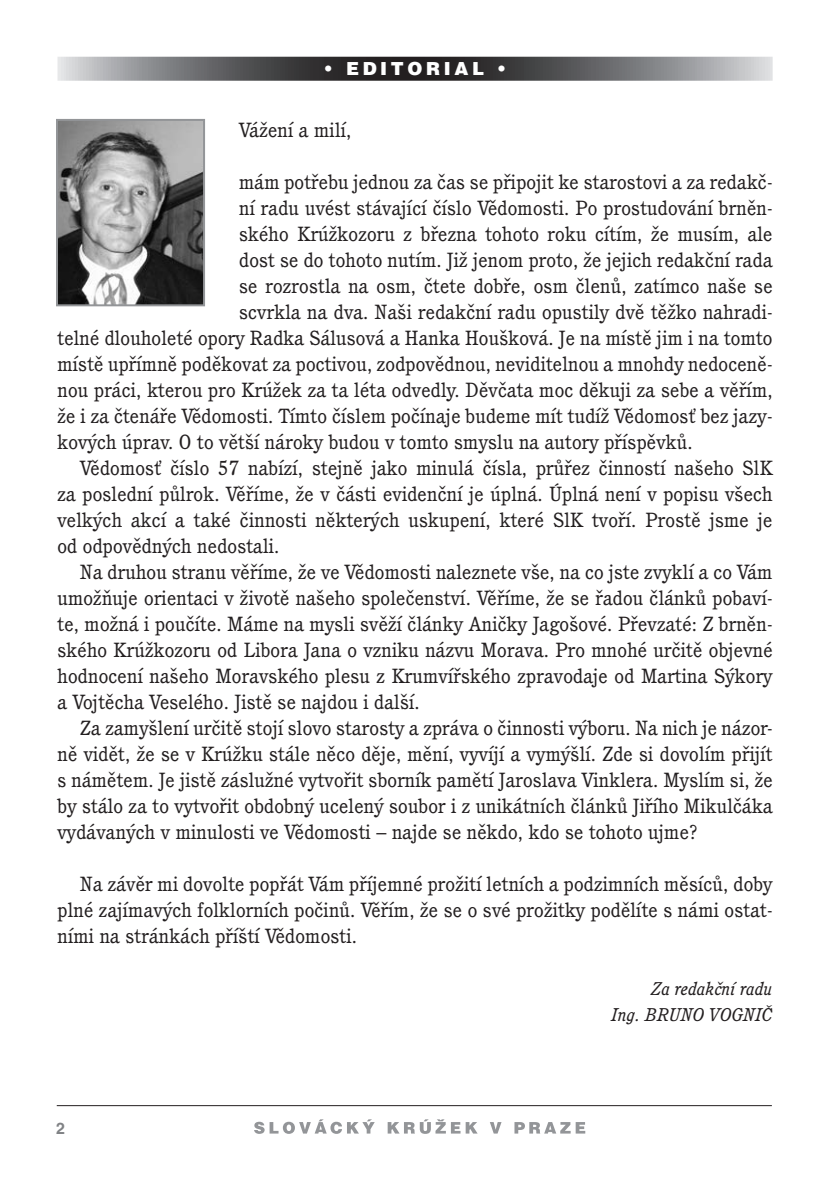
<style>
.page{position:relative;width:840px;height:1191px;background:#fff}
.page>*{position:absolute;margin:0;border:0;box-sizing:border-box;transform-origin:0 0}
.t1{font:20px/26px "Cushing CE";letter-spacing:.01em;color:#231f20;text-align:justify}
.t2{font:italic 18px/26px "Cushing CE";letter-spacing:.01em;color:#231f20;text-align:right}
.t3{font:900 18px "Helvetica CE";letter-spacing:.2em;color:#fff}
.t4{font:700 16px "Helvetica CE";color:#808285}
</style>
<div class="page">
<hr style="left:57px;top:1105px;width:714px;height:1px;background:#231f20">
<svg style="left:254px;top:1119px;width:331px;height:14px"></svg>
<svg style="left:57px;top:57px;width:715px;height:24px;background:#69696b"></svg>
<img style="left:59px;top:122px;width:143px;height:181px">
<div style="left:56px;top:119px;width:149px;height:187px;border:2px solid #939598"></div>
<p class="t3" style="left:324px;top:61px;width:184px">• EDITORIAL •</p>
<p class="t1" style="left:239px;top:118px;width:114px">Vážení a milí,</p>
<p class="t1" style="left:239px;top:170px;width:534px">mám potřebu jednou za čas se připojit ke starostovi a za redakč-</p>
<p class="t1" style="left:239px;top:196px;width:534px">ní radu uvést stávající číslo Vědomosti. Po prostudování brněn-</p>
<p class="t1" style="left:239px;top:222px;width:534px">ského Krúžkozoru z března tohoto roku cítím, že musím, ale</p>
<p class="t1" style="left:239px;top:248px;width:534px">dost se do tohoto nutím. Již jenom proto, že jejich redakční rada</p>
<p class="t1" style="left:239px;top:274px;width:534px">se rozrostla na osm, čtete dobře, osm členů, zatímco naše se</p>
<p class="t1" style="left:239px;top:300px;width:534px">scvrkla na dva. Naši redakční radu opustily dvě těžko nahradi-</p>
<p class="t1" style="left:57px;top:326px;width:716px">telné dlouholeté opory Radka Sálusová a Hanka Houšková. Je na místě jim i na tomto</p>
<p class="t1" style="left:57px;top:352px;width:716px">místě upřímně poděkovat za poctivou, zodpovědnou, neviditelnou a mnohdy nedoceně-</p>
<p class="t1" style="left:57px;top:378px;width:716px">nou práci, kterou pro Krúžek za ta léta odvedly. Děvčata moc děkuji za sebe a věřím,</p>
<p class="t1" style="left:57px;top:404px;width:716px">že i za čtenáře Vědomosti. Tímto číslem počínaje budeme mít tudíž Vědomosť bez jazy-</p>
<p class="t1" style="left:57px;top:430px;width:636px">kových úprav. O to větší nároky budou v tomto smyslu na autory příspěvků.</p>
<p class="t1" style="left:80px;top:456px;width:693px">Vědomosť číslo 57 nabízí, stejně jako minulá čísla, průřez činností našeho SlK</p>
<p class="t1" style="left:57px;top:482px;width:716px">za poslední půlrok. Věříme, že v části evidenční je úplná. Úplná není v popisu všech</p>
<p class="t1" style="left:57px;top:508px;width:716px">velkých akcí a také činnosti některých uskupení, které SlK tvoří. Prostě jsme je</p>
<p class="t1" style="left:57px;top:534px;width:223px">od odpovědných nedostali.</p>
<p class="t1" style="left:80px;top:560px;width:693px">Na druhou stranu věříme, že ve Vědomosti naleznete vše, na co jste zvyklí a co Vám</p>
<p class="t1" style="left:57px;top:586px;width:716px">umožňuje orientaci v životě našeho společenství. Věříme, že se řadou článků pobaví-</p>
<p class="t1" style="left:57px;top:612px;width:716px">te, možná i poučíte. Máme na mysli svěží články Aničky Jagošové. Převzaté: Z brněn-</p>
<p class="t1" style="left:57px;top:638px;width:716px">ského Krúžkozoru od Libora Jana o vzniku názvu Morava. Pro mnohé určitě objevné</p>
<p class="t1" style="left:57px;top:664px;width:716px">hodnocení našeho Moravského plesu z Krumvířského zpravodaje od Martina Sýkory</p>
<p class="t1" style="left:57px;top:690px;width:363px">a Vojtěcha Veselého. Jistě se najdou i další.</p>
<p class="t1" style="left:80px;top:716px;width:693px">Za zamyšlení určitě stojí slovo starosty a zpráva o činnosti výboru. Na nich je názor-</p>
<p class="t1" style="left:57px;top:742px;width:716px">ně vidět, že se v Krúžku stále něco děje, mění, vyvíjí a vymýšlí. Zde si dovolím přijít</p>
<p class="t1" style="left:57px;top:768px;width:716px">s námětem. Je jistě záslužné vytvořit sborník pamětí Jaroslava Vinklera. Myslím si, že</p>
<p class="t1" style="left:57px;top:794px;width:716px">by stálo za to vytvořit obdobný ucelený soubor i z unikátních článků Jiřího Mikulčáka</p>
<p class="t1" style="left:57px;top:820px;width:641px">vydávaných v minulosti ve Vědomosti – najde se někdo, kdo se tohoto ujme?</p>
<p class="t1" style="left:57px;top:872px;width:716px;text-indent:23px">Na závěr mi dovolte popřát Vám příjemné prožití letních a podzimních měsíců, doby plné zajímavých folklorních počinů. Věřím, že se o své prožitky podělíte s námi ostat&shy;ními na stránkách příští Vědomosti.</p>
<p class="t2" style="left:611px;top:977px;width:162px">Za redakční radu<br>Ing. BRUNO VOGNIČ</p>
<p class="t4" style="left:56px;top:1119px;width:10px">2</p>
</div>
